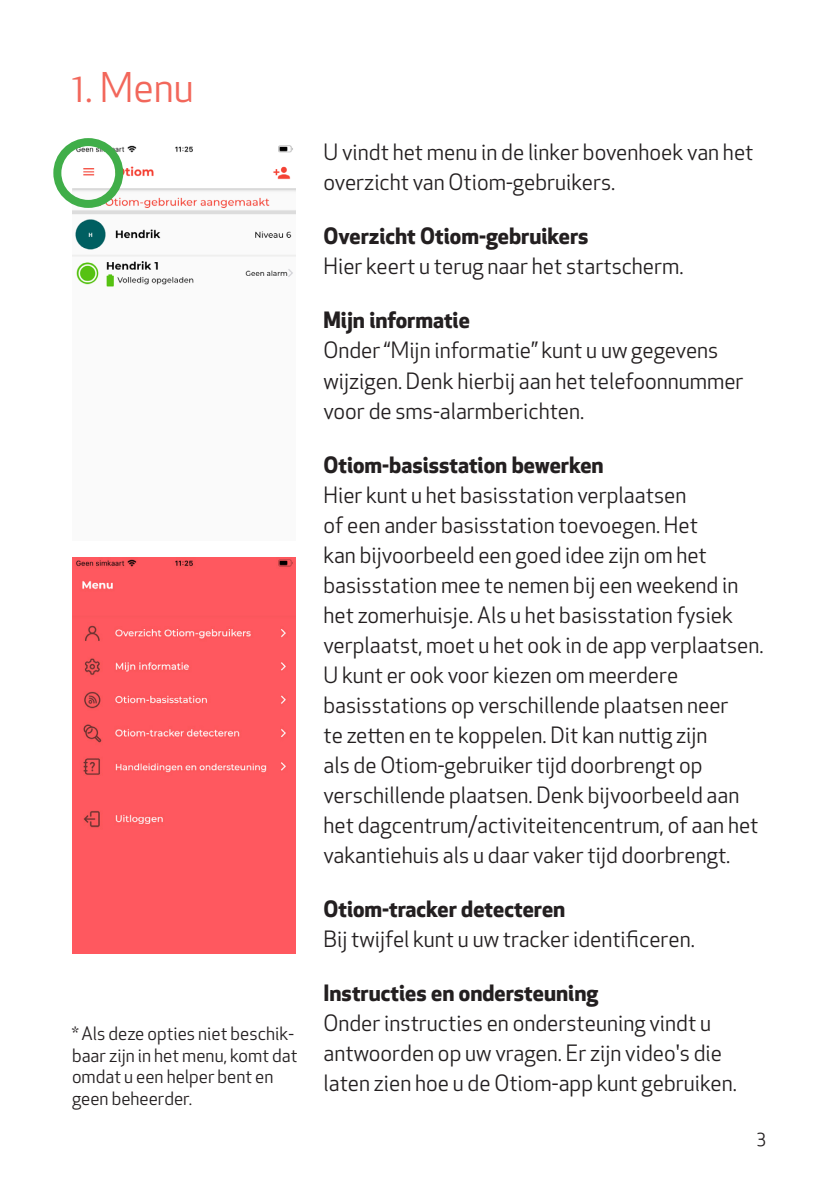
<style>
.page{position:relative;width:840px;height:1191px;background:#fff}
.page>*{position:absolute;margin:0;border:0;box-sizing:border-box;transform-origin:0 0}
.t1{font:40px "Apex New";color:#f2675b}
.t2{font:22px/30px "Apex New";color:#231f20}
.t3{font:700 22px "Apex New";color:#231f20}
.t4{font:18px/21.6px "Apex New";color:#231f20}
.s1{font-weight:700}
</style>
<div class="page">
<img style="left:72px;top:144px;width:223px;height:143px">
<div style="left:53px;top:138px;width:70px;height:70px;border:8px solid #40ae49;border-radius:50%"></div>
<div style="left:72px;top:557px;width:223px;height:397px;background:#ff585f"></div>
<p class="t1" style="left:72px;top:62px;width:123px">1. Menu</p>
<p class="t4" style="left:72px;top:1022px;width:227px">* Als deze opties niet beschik&shy;baar zijn in het menu, komt dat omdat u een helper bent en geen beheerder.</p>
<p class="t2" style="left:323px;top:137px;width:431px">U vindt het menu in de linker bovenhoek van het overzicht van Otiom-gebruikers.</p>
<p class="t3" style="left:323px;top:220px;width:266px">Overzicht Otiom-gebruikers</p>
<p class="t2" style="left:323px;top:251px;width:361px">Hier keert u terug naar het startscherm.</p>
<p class="t2" style="left:323px;top:305px;width:421px"><span class="s1">Mijn informatie<br></span>Onder “Mijn informatie” kunt u uw gegevens wijzigen. Denk hierbij aan het telefoonnummer voor de sms-alarmberichten.</p>
<p class="t2" style="left:323px;top:449px;width:441px"><span class="s1">Otiom-basisstation bewerken<br></span>Hier kunt u het basisstation verplaatsen<br>of een ander basisstation toevoegen. Het<br>kan bijvoorbeeld een goed idee zijn om het basisstation mee te nemen bij een weekend in het zomerhuisje. Als u het basisstation fysiek verplaatst, moet u het ook in de app verplaatsen.<br>U kunt er ook voor kiezen om meerdere basisstations op verschillende plaatsen neer<br>te zetten en te koppelen. Dit kan nuttig zijn<br>als de Otiom-gebruiker tijd doorbrengt op verschillende plaatsen. Denk bijvoorbeeld aan het dagcentrum/activiteitencentrum, of aan het vakantiehuis als u daar vaker tijd doorbrengt.</p>
<p class="t2" style="left:323px;top:893px;width:373px"><span class="s1">Otiom-tracker detecteren<br></span>Bij twijfel kunt u uw tracker identificeren.</p>
<p class="t2" style="left:323px;top:977px;width:415px"><span class="s1">Instructies en ondersteuning<br></span>Onder instructies en ondersteuning vindt u antwoorden op uw vragen. Er zijn video's die laten zien hoe u de Otiom-app kunt gebruiken.</p>
<p class="t4" style="left:756px;top:1126px;width:11px">3</p>
</div>
